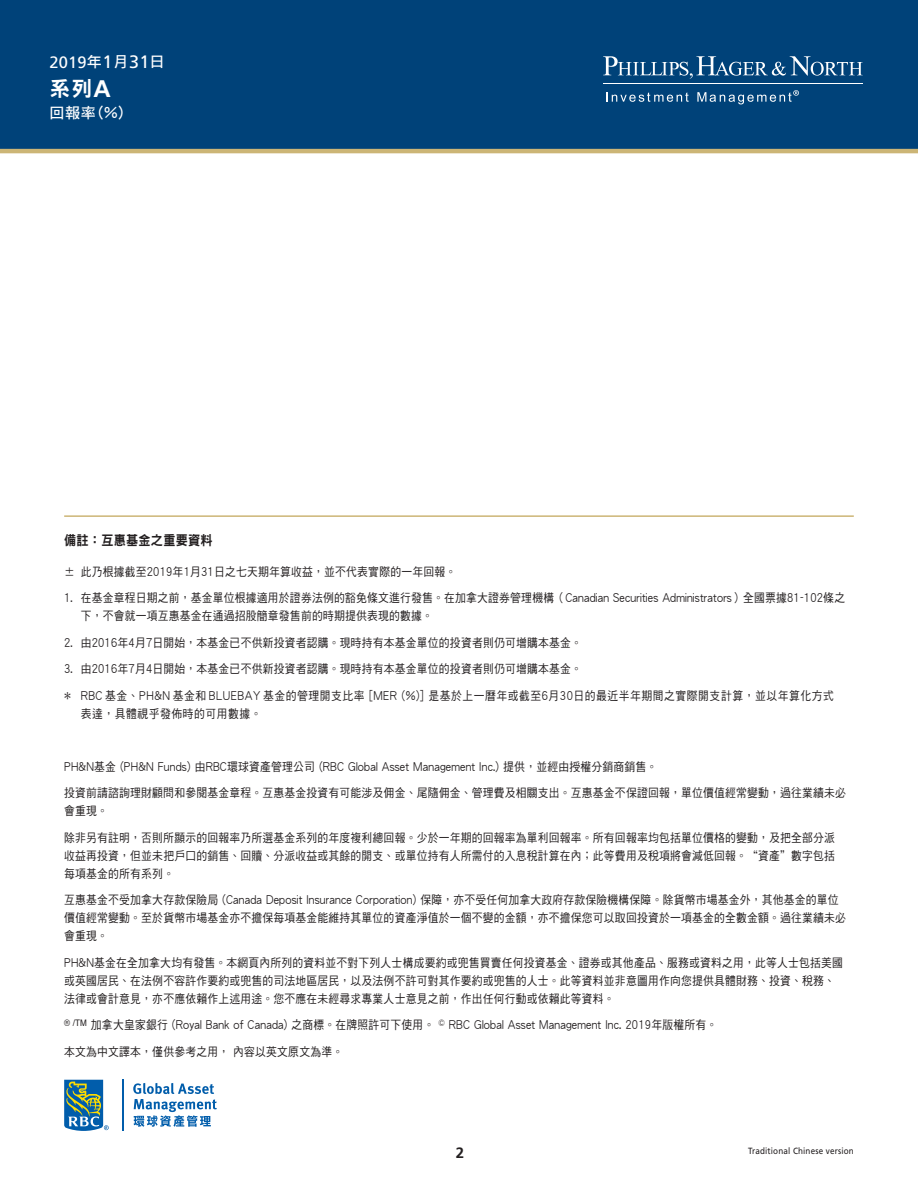
<style>
.page{position:relative;width:918px;height:1188px;background:#fff}
.page>*{position:absolute;margin:0;border:0;box-sizing:border-box;transform-origin:0 0}
.t1{font:21px "DF Hei HK W9";color:#fff}
.t2{font:16.5px "Frutiger";color:#fff}
.t3{font:15px "DF Hei HK W7";color:#fff}
.t4{font:700 15px "Frutiger";color:#231f20}
.t5{font:13.5px "DF Hei HK W9";letter-spacing:.02em;color:#231f20;scale:.9 1}
.t6{font:12px/18px "DF Hei HK W5";letter-spacing:.02em;color:#231f20;scale:.9 1}
.t7{font:12px/18px "DF Hei HK W5";letter-spacing:.05em;color:#231f20;scale:.9 1}
.t8{font:9px "Frutiger";letter-spacing:.02em;color:#231f20;scale:.9 1}
.s1{font-family:"DF Hei HK W7";font-size:15px}
.s2{font-size:18px}
.s3{font-family:"Frutiger";font-weight:700;font-size:24px}
</style>
<div class="page">
<div style="left:0;top:0;width:918px;height:149px;background:#004279"></div>
<hr style="left:603px;top:83px;width:260px;height:1px;background:#fff">
<svg style="left:603px;top:56px;width:260px;height:23px"></svg>
<svg style="left:606px;top:92px;width:83px;height:10px"></svg>
<svg style="left:697px;top:90px;width:102px;height:14px"></svg>
<hr style="left:0;top:149px;width:918px;height:4px;background:#ccb576">
<svg style="left:64px;top:1080px;width:45px;height:51px"></svg>
<hr style="left:123px;top:1080px;width:1px;height:51px;background:#015dab">
<svg style="left:133px;top:1083px;width:84px;height:44px"></svg>
<hr style="left:64px;top:515px;width:790px;height:2px;background:#ccb576">
<h2 class="t2" style="left:49px;top:52px;width:117px">2019<span class="s1">年</span><span class="s2">1</span><span class="s1">月</span><span class="s2">31</span><span class="s1">日</span></h2>
<h1 class="t1" style="left:49px;top:77px;width:63px">系列<span class="s3">A</span></h1>
<p class="t3" style="left:49px;top:105px;width:76px">回報率(%)</p>
<p class="t5" style="left:64px;top:533px;width:166px">備註：互惠基金之重要資料</p>
<p class="t6" style="left:64px;top:562px;width:437px">± 此乃根據截至2019年1月31日之七天期年算收益，並不代表實際的一年回報。</p>
<p class="t6" style="left:81px;top:589px;width:851px;text-indent:-17px">1. 在基金章程日期之前，基金單位根據適用於證券法例的豁免條文進行發售。在加拿大證券管理機構（Canadian Securities Administrators）全國票據81-102條之下，不會就一項互惠基金在通過招股簡章發售前的時期提供表現的數據。</p>
<p class="t6" style="left:64px;top:633px;width:577px">2. 由2016年4月7日開始，本基金已不供新投資者認購。現時持有本基金單位的投資者則仍可增購本基金。</p>
<p class="t6" style="left:64px;top:660px;width:577px">3. 由2016年7月4日開始，本基金已不供新投資者認購。現時持有本基金單位的投資者則仍可增購本基金。</p>
<p class="t7" style="left:81px;top:686px;width:838px;text-indent:-16px">* RBC 基金、PH&amp;N 基金和 BLUEBAY 基金的管理開⽀⽐率 [MER (%)] 是基於上一曆年或截至6月30日的最近半年期間之實際開⽀計算，並以年算化方式表達，具體視乎發佈時的可用數據。</p>
<p class="t6" style="left:64px;top:757px;width:661px">PH&amp;N基金 (PH&amp;N Funds) 由RBC環球資產管理公司 (RBC Global Asset Management Inc.) 提供，並經由授權分銷商銷售。</p>
<p class="t6" style="left:64px;top:784px;width:870px">投資前請諮詢理財顧問和參閱基金章程。互惠基金投資有可能涉及佣金、尾隨佣金、管理費及相關支出。互惠基金不保證回報，單位價值經常變動，過往業績未必會重現。</p>
<p class="t6" style="left:64px;top:828px;width:858px;text-align:justify">除非另有註明，否則所顯示的回報率乃所選基金系列的年度複利總回報。少於一年期的回報率為單利回報率。所有回報率均包括單位價格的變動，及把全部分派收益再投資，但並未把戶口的銷售、回贖、分派收益或其餘的開支、或單位持有人所需付的入息稅計算在內；此等費用及稅項將會減低回報。“資產”數字包括每項基金的所有系列。</p>
<p class="t6" style="left:64px;top:891px;width:870px">互惠基金不受加拿大存款保險局 (Canada Deposit Insurance Corporation) 保障，亦不受任何加拿大政府存款保險機構保障。除貨幣市場基金外，其他基金的單位價值經常變動。至於貨幣市場基金亦不擔保每項基金能維持其單位的資產淨值於一個不變的金額，亦不擔保您可以取回投資於一項基金的全數金額。過往業績未必會重現。</p>
<p class="t6" style="left:64px;top:953px;width:867px">PH&amp;N基金在全加拿大均有發售。本網頁內所列的資料並不對下列人士構成要約或兜售買賣任何投資基金、證券或其他產品、服務或資料之用，此等人士包括美國或英國居民、在法例不容許作要約或兜售的司法地區居民，以及法例不許可對其作要約或兜售的人士。此等資料並非意圖用作向您提供具體財務、投資、稅務、法律或會計意見，亦不應依賴作上述用途。您不應在未經尋求專業人士意見之前，作出任何行動或依賴此等資料。</p>
<p class="t6" style="left:64px;top:1016px;width:727px"><sup>®</sup> <sup>/TM</sup> 加拿大皇家銀行 (Royal Bank of Canada) 之商標。在牌照許可下使用。 <sup>©</sup> RBC Global Asset Management Inc. 2019年版權所有。</p>
<p class="t6" style="left:64px;top:1042px;width:311px">本文為中文譯本，僅供參考之用，內容以英文原文為準。</p>
<p class="t4" style="left:456px;top:1144px;width:10px">2</p>
<p class="t8" style="left:748px;top:1146px;width:119px">Traditional Chinese version</p>
</div>
